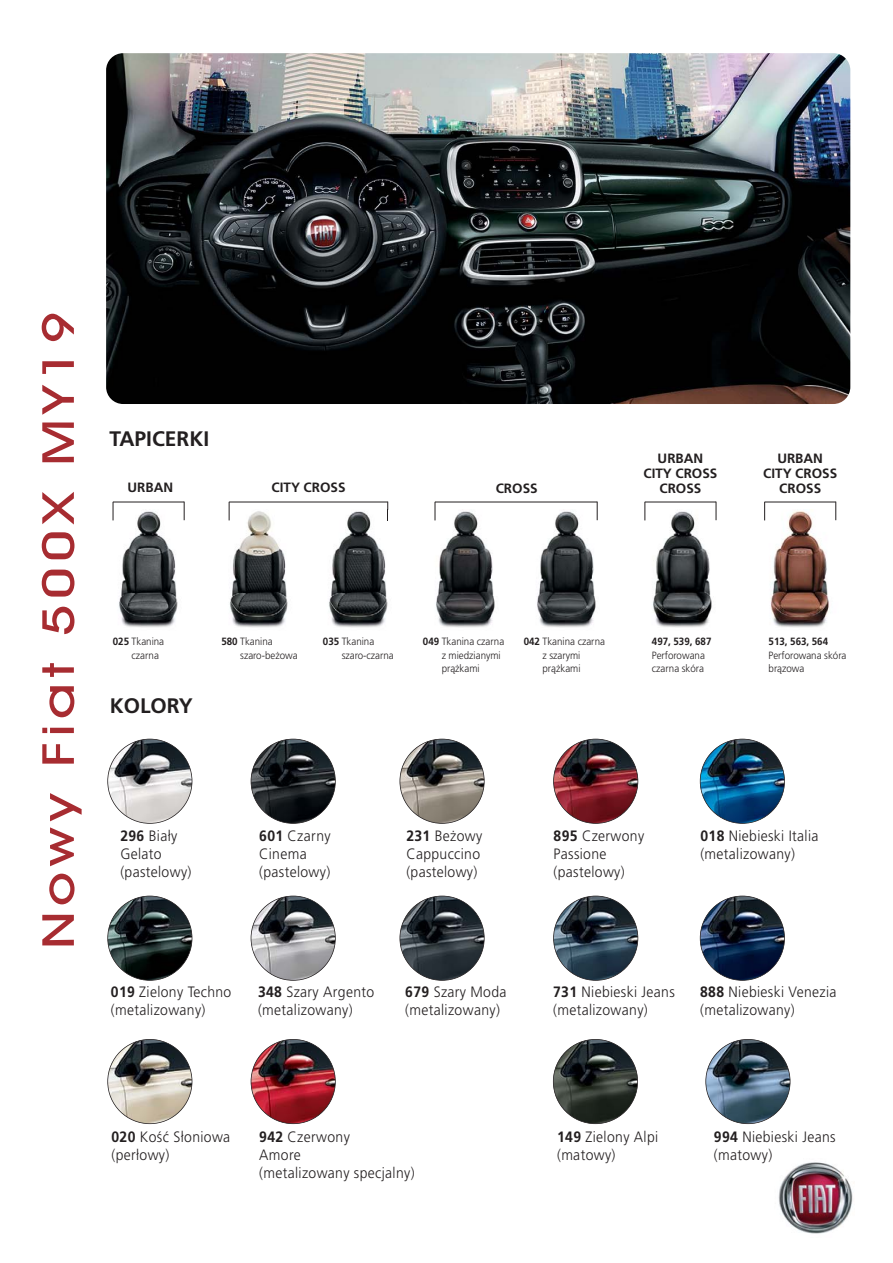
<style>
.page{position:relative;width:893px;height:1263px;background:#fff}
.page>*{position:absolute;margin:0;border:0;box-sizing:border-box;transform-origin:0 0}
.t1{font:500 44.4px "Avant Garde PL";letter-spacing:.1em;color:#a72c31;scale:1.25 1}
.t2{font:700 21px "Frutiger LT Pl";color:#231f20}
.t3{font:300 15px/18px "Frutiger LT Pl";letter-spacing:.025em;color:#231f20;scale:.93 1}
.t4{font:700 13.5px/15.1px "Frutiger LT Pl";color:#231f20;text-align:center}
.t5{font:300 10.5px/13.5px "Frutiger LT Pl";color:#231f20;scale:.93 1}
.t6{font:700 10.5px "Frutiger LT Pl";color:#231f20;scale:.93 1}
.s1{font-weight:700}
</style>
<div class="page">
<img style="left:112px;top:510px;width:73px;height:118px">
<img style="left:228px;top:510px;width:60px;height:118px">
<img style="left:434px;top:510px;width:61px;height:118px">
<img style="left:537px;top:510px;width:61px;height:118px">
<img style="left:764px;top:510px;width:73px;height:118px">
<img style="left:106px;top:53px;width:744px;height:351px;border-radius:17px">
<img style="left:778px;top:1162px;width:75px;height:72px">
<img style="left:108px;top:739px;width:84px;height:84px;border-radius:50%">
<div style="left:107px;top:739px;width:85px;height:85px;border:2px solid #231f20;border-radius:50%"></div>
<img style="left:644px;top:510px;width:73px;height:118px">
<hr style="left:435px;top:502px;width:162px;height:1px;background:#231f20">
<svg style="left:435px;top:502px;width:1px;height:18px"></svg>
<svg style="left:597px;top:502px;width:1px;height:18px"></svg>
<hr style="left:229px;top:502px;width:159px;height:1px;background:#231f20">
<svg style="left:229px;top:502px;width:1px;height:18px"></svg>
<img style="left:329px;top:511px;width:59px;height:117px">
<svg style="left:387px;top:502px;width:1px;height:18px"></svg>
<hr style="left:113px;top:502px;width:71px;height:1px;background:#231f20">
<svg style="left:113px;top:502px;width:1px;height:18px"></svg>
<svg style="left:184px;top:502px;width:1px;height:18px"></svg>
<hr style="left:645px;top:502px;width:71px;height:1px;background:#231f20">
<svg style="left:645px;top:502px;width:1px;height:18px"></svg>
<svg style="left:716px;top:502px;width:1px;height:18px"></svg>
<hr style="left:765px;top:502px;width:71px;height:1px;background:#231f20">
<svg style="left:764px;top:502px;width:1px;height:18px"></svg>
<svg style="left:835px;top:502px;width:1px;height:18px"></svg>
<img style="left:251px;top:739px;width:84px;height:84px;border-radius:50%">
<div style="left:251px;top:739px;width:85px;height:85px;border:2px solid #231f20;border-radius:50%"></div>
<img style="left:400px;top:739px;width:84px;height:84px;border-radius:50%">
<div style="left:399px;top:739px;width:86px;height:85px;border:2px solid #231f20;border-radius:50%"></div>
<img style="left:553px;top:739px;width:85px;height:84px;border-radius:50%">
<div style="left:553px;top:739px;width:85px;height:85px;border:2px solid #231f20;border-radius:50%"></div>
<img style="left:700px;top:739px;width:84px;height:84px;border-radius:50%">
<div style="left:700px;top:739px;width:85px;height:85px;border:2px solid #231f20;border-radius:50%"></div>
<img style="left:108px;top:896px;width:84px;height:84px;border-radius:50%">
<div style="left:107px;top:896px;width:85px;height:85px;border:2px solid #231f20;border-radius:50%"></div>
<img style="left:251px;top:896px;width:84px;height:84px;border-radius:50%">
<div style="left:251px;top:896px;width:85px;height:85px;border:2px solid #231f20;border-radius:50%"></div>
<img style="left:400px;top:896px;width:84px;height:84px;border-radius:50%">
<div style="left:399px;top:896px;width:86px;height:85px;border:2px solid #231f20;border-radius:50%"></div>
<img style="left:553px;top:896px;width:85px;height:84px;border-radius:50%">
<div style="left:553px;top:896px;width:85px;height:85px;border:2px solid #231f20;border-radius:50%"></div>
<img style="left:700px;top:896px;width:84px;height:84px;border-radius:50%">
<div style="left:700px;top:896px;width:85px;height:85px;border:2px solid #231f20;border-radius:50%"></div>
<img style="left:108px;top:1039px;width:84px;height:85px;border-radius:50%">
<div style="left:107px;top:1039px;width:85px;height:85px;border:2px solid #231f20;border-radius:50%"></div>
<img style="left:251px;top:1039px;width:84px;height:85px;border-radius:50%">
<div style="left:251px;top:1039px;width:85px;height:85px;border:2px solid #231f20;border-radius:50%"></div>
<img style="left:553px;top:1039px;width:84px;height:85px;border-radius:50%">
<div style="left:553px;top:1039px;width:85px;height:85px;border:2px solid #231f20;border-radius:50%"></div>
<img style="left:706px;top:1039px;width:84px;height:85px;border-radius:50%">
<div style="left:705px;top:1039px;width:85px;height:85px;border:2px solid #231f20;border-radius:50%"></div>
<h1 class="t1" style="left:42px;top:949px;width:511px;rotate:-90deg">Nowy Fiat 500X MY19</h1>
<h2 class="t2" style="left:109px;top:430px;width:101px">TAPICERKI</h2>
<p class="t4" style="left:128px;top:481px;width:47px">URBAN</p>
<p class="t4" style="left:272px;top:481px;width:75px">CITY CROSS</p>
<p class="t4" style="left:496px;top:482px;width:43px">CROSS</p>
<p class="t4" style="left:643px;top:451px;width:75px">URBAN<br>CITY CROSS<br>CROSS</p>
<p class="t4" style="left:763px;top:451px;width:75px">URBAN<br>CITY CROSS<br>CROSS</p>
<p class="t5" style="left:132px;top:636px;width:37px;text-indent:-19px"><span class="s1">025</span> Tkanina czarna</p>
<p class="t5" style="left:240px;top:636px;width:63px;text-indent:-19px"><span class="s1">580</span> Tkanina szaro-beżowa</p>
<h2 class="t2" style="left:110px;top:697px;width:85px">KOLORY</h2>
<p class="t5" style="left:342px;top:636px;width:58px;text-indent:-19px"><span class="s1">035</span> Tkanina szaro-czarna</p>
<p class="t5" style="left:442px;top:636px;width:69px;text-indent:-19px"><span class="s1">049</span> Tkanina czarna z miedzianymi prążkami</p>
<p class="t5" style="left:524px;top:636px;width:89px;text-align:center"><span class="s1">042</span> Tkanina czarna z szarymi<br>prążkami</p>
<p class="t6" style="left:652px;top:637px;width:66px">497, 539, 687</p>
<p class="t5" style="left:652px;top:649px;width:59px">Perforowana czarna skóra</p>
<p class="t6" style="left:768px;top:637px;width:66px">513, 563, 564</p>
<p class="t5" style="left:768px;top:649px;width:85px">Perforowana skóra brązowa</p>
<p class="t3" style="left:120px;top:828px;width:78px"><span class="s1">296</span> Biały<br>Gelato (pastelowy)</p>
<p class="t3" style="left:259px;top:828px;width:78px"><span class="s1">601</span> Czarny<br>Cinema (pastelowy)</p>
<p class="t3" style="left:406px;top:828px;width:83px"><span class="s1">231</span> Beżowy<br>Cappuccino (pastelowy)</p>
<p class="t3" style="left:554px;top:828px;width:99px"><span class="s1">895</span> Czerwony<br>Passione (pastelowy)</p>
<p class="t3" style="left:700px;top:828px;width:128px"><span class="s1">018</span> Niebieski Italia (metalizowany)</p>
<p class="t3" style="left:111px;top:984px;width:131px"><span class="s1">019</span> Zielony Techno (metalizowany)</p>
<p class="t3" style="left:258px;top:984px;width:127px"><span class="s1">348</span> Szary Argento (metalizowany)</p>
<p class="t3" style="left:405px;top:984px;width:110px"><span class="s1">679</span> Szary Moda (metalizowany)</p>
<p class="t3" style="left:553px;top:984px;width:132px"><span class="s1">731</span> Niebieski Jeans (metalizowany)</p>
<p class="t3" style="left:700px;top:984px;width:148px"><span class="s1">888</span> Niebieski Venezia (metalizowany)</p>
<p class="t3" style="left:111px;top:1129px;width:129px"><span class="s1">020</span> Kość Słoniowa (perłowy)</p>
<p class="t3" style="left:259px;top:1129px;width:169px"><span class="s1">942</span> Czerwony<br>Amore<br>(metalizowany specjalny)</p>
<p class="t3" style="left:557px;top:1129px;width:110px"><span class="s1">149</span> Zielony Alpi (matowy)</p>
<p class="t3" style="left:714px;top:1129px;width:132px"><span class="s1">994</span> Niebieski Jeans (matowy)</p>
</div>
